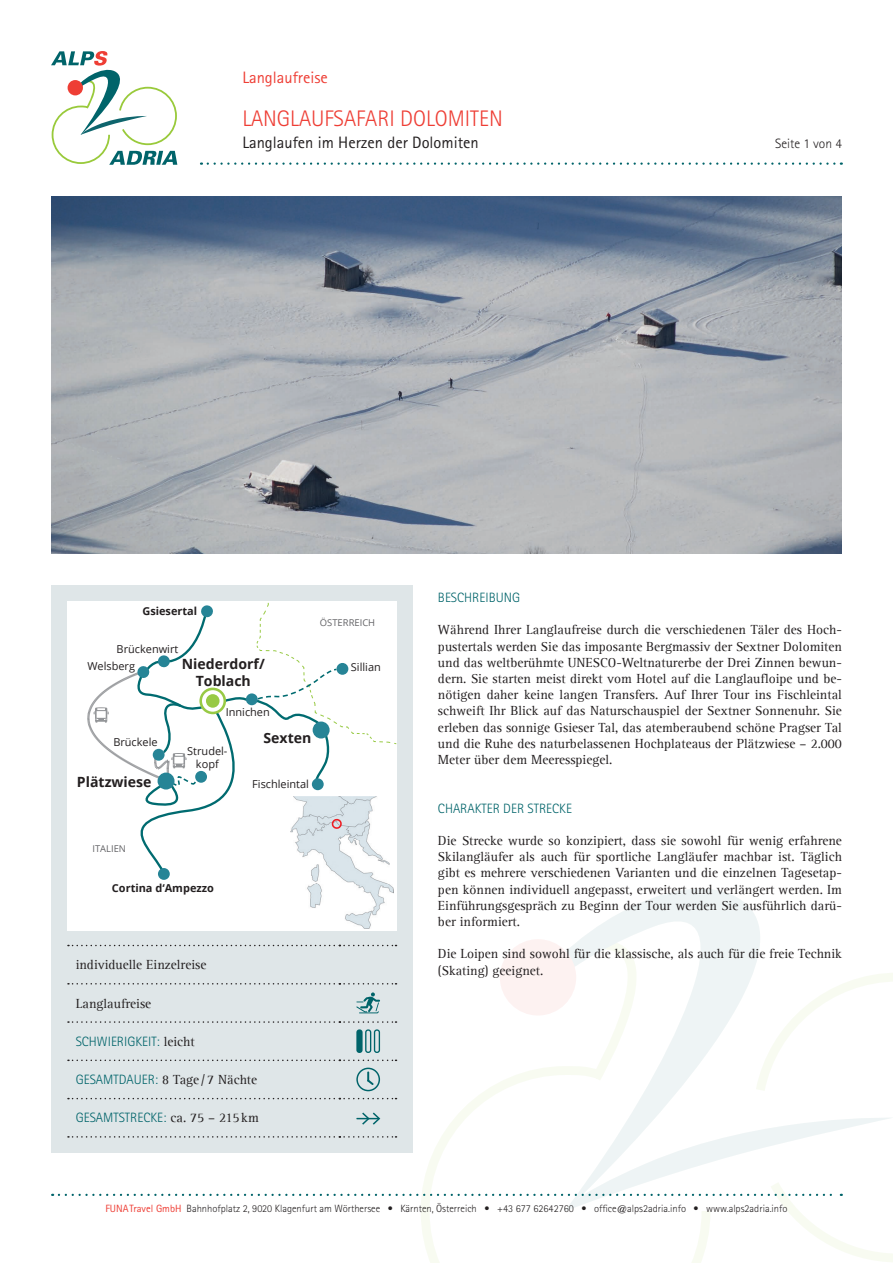
<style>
.page{position:relative;width:893px;height:1263px;background:#fff}
.page>*{position:absolute;margin:0;border:0;box-sizing:border-box;transform-origin:0 0}
.t1{font:300 22.5px "Rotis Sans Serif Std";color:#ee3e35}
.t2{font:16.5px "Rotis Sans Serif Std";color:#231f20}
.t3{font:16.5px "Rotis Sans Serif Std";color:#ee3e35}
.t4{font:700 14.1px/17px "Open Sans";color:#231f20;text-align:center}
.t5{font:13.5px/16.2px "Agfa Rotis Serif";color:#231f20;text-align:justify}
.t6{font:300 13.5px "Rotis Sans Serif Std";color:#00646a}
.t7{font:300 13.5px "Rotis Sans Serif Std";color:#231f20}
.t8{font:10.95px/13.2px "Open Sans";color:#231f20;text-align:center}
.t9{font:700 10.95px "Open Sans";color:#231f20}
.t10{font:300 10.5px "Rotis Sans Serif Std";color:#231f20}
.t11{font:9.45px "Open Sans";color:#636366}
.s1{font-family:"Agfa Rotis Serif";font-weight:400;color:#231f20}
.s2{font-family:"Rotis Sans Serif Std";font-weight:300;color:#00646a}
.s3{font-weight:400;color:#ee3e35}
</style>
<div class="page">
<svg style="left:421px;top:973px;width:472px;height:290px"></svg>
<svg style="left:519px;top:889px;width:328px;height:223px"></svg>
<div style="left:500px;top:939px;width:76px;height:76px;background:#fdf2f1;border-radius:50%"></div>
<svg style="left:208px;top:162px;width:634px;height:3px"></svg>
<svg style="left:51px;top:51px;width:126px;height:114px"></svg>
<img style="left:51px;top:197px;width:791px;height:356px">
<div style="left:51px;top:586px;width:361px;height:567px;background:#dfe6e8"></div>
<div style="left:67px;top:602px;width:329px;height:329px;background:#fff"></div>
<img style="left:307px;top:879px;width:87px;height:50px">
<svg style="left:87px;top:602px;width:309px;height:277px"></svg>
<svg style="left:68px;top:945px;width:328px;height:1px"></svg>
<svg style="left:68px;top:983px;width:328px;height:1px"></svg>
<svg style="left:68px;top:1021px;width:328px;height:2px"></svg>
<svg style="left:68px;top:1059px;width:328px;height:2px"></svg>
<svg style="left:68px;top:1098px;width:328px;height:1px"></svg>
<svg style="left:356px;top:992px;width:24px;height:21px"></svg>
<div style="left:356px;top:1029px;width:7px;height:24px;background:#00646a;border-radius:3px"></div>
<svg style="left:365px;top:1029px;width:15px;height:24px"></svg>
<svg style="left:356px;top:1068px;width:24px;height:23px"></svg>
<svg style="left:59px;top:1112px;width:834px;height:99px"></svg>
<p class="t3" style="left:242px;top:68px;width:87px">Langlaufreise</p>
<h1 class="t1" style="left:242px;top:106px;width:262px">LANGLAUFSAFARI DOLOMITEN</h1>
<p class="t2" style="left:242px;top:133px;width:238px">Langlaufen im Herzen der Dolomiten</p>
<p class="t7" style="left:775px;top:136px;width:68px">Seite 1 von 4</p>
<p class="t9" style="left:142px;top:604px;width:56px">Gsiesertal</p>
<p class="t8" style="left:117px;top:642px;width:63px">Brückenwirt</p>
<p class="t11" style="left:320px;top:616px;width:57px">ÖSTERREICH</p>
<p class="t8" style="left:87px;top:659px;width:49px">Welsberg</p>
<p class="t4" style="left:182px;top:655px;width:85px">Niederdorf/<br>Toblach</p>
<p class="t8" style="left:351px;top:660px;width:31px">Sillian</p>
<p class="t8" style="left:226px;top:705px;width:46px">Innichen</p>
<p class="t8" style="left:113px;top:735px;width:46px">Brückele</p>
<p class="t4" style="left:263px;top:729px;width:49px">Sexten</p>
<p class="t8" style="left:187px;top:744px;width:42px">Strudel&shy;kopf</p>
<p class="t4" style="left:77px;top:773px;width:76px">Plätzwiese</p>
<p class="t11" style="left:92px;top:842px;width:35px">ITALIEN</p>
<p class="t9" style="left:112px;top:880px;width:104px">Cortina d‘Ampezzo</p>
<p class="t8" style="left:252px;top:777px;width:58px">Fischleintal</p>
<p class="t5" style="left:76px;top:957px;width:132px">individuelle Einzelreise</p>
<p class="t5" style="left:76px;top:995px;width:77px">Langlaufreise</p>
<p class="t6" style="left:76px;top:1033px;width:121px">SCHWIERIGKEIT: <span class="s1">leicht</span></p>
<p class="t5" style="left:76px;top:1072px;width:183px"><span class="s2">GESAMTDAUER:</span> 8 Tage /7 Nächte</p>
<p class="t6" style="left:76px;top:1110px;width:185px">GESAMTSTRECKE: <span class="s1">ca. 75 – 215km</span></p>
<p class="t6" style="left:438px;top:590px;width:84px">BESCHREIBUNG</p>
<p class="t5" style="left:438px;top:622px;width:405px">Während Ihrer Langlaufreise durch die verschiedenen Täler des Hoch&shy;pustertals werden Sie das imposante Bergmassiv der Sextner Dolomiten und das weltberühmte UNESCO-Weltnaturerbe der Drei Zinnen bewun&shy;dern. Sie starten meist direkt vom Hotel auf die Langlaufloipe und be&shy;nötigen daher keine langen Transfers. Auf Ihrer Tour ins Fischleintal schweift Ihr Blick auf das Naturschauspiel der Sextner Sonnenuhr. Sie erleben das sonnige Gsieser Tal, das atemberaubend schöne Pragser Tal und die Ruhe des naturbelassenen Hochplateaus der Plätzwiese – 2.000<br>Meter über dem Meeresspiegel.</p>
<p class="t6" style="left:438px;top:800px;width:136px">CHARAKTER DER STRECKE</p>
<p class="t5" style="left:438px;top:833px;width:405px">Die Strecke wurde so konzipiert, dass sie sowohl für wenig erfahrene Skilangläufer als auch für sportliche Langläufer machbar ist. Täglich gibt es mehrere verschiedenen Varianten und die einzelnen Tagesetap&shy;pen können individuell angepasst, erweitert und verlängert werden. Im Einführungsgespräch zu Beginn der Tour werden Sie ausführlich darü&shy;ber informiert.</p>
<p class="t5" style="left:438px;top:946px;width:405px">Die Loipen sind sowohl für die klassische, als auch für die freie Technik (Skating) geeignet.</p>
<p class="t10" style="left:105px;top:1202px;width:684px"><span class="s3">FUNATravel GmbH</span> Bahnhofplatz 2, 9020 Klagenfurt am Wörthersee • Kärnten, Österreich • +43 677 62642760 • office@alps2adria.info • www.alps2adria.info</p>
</div>
